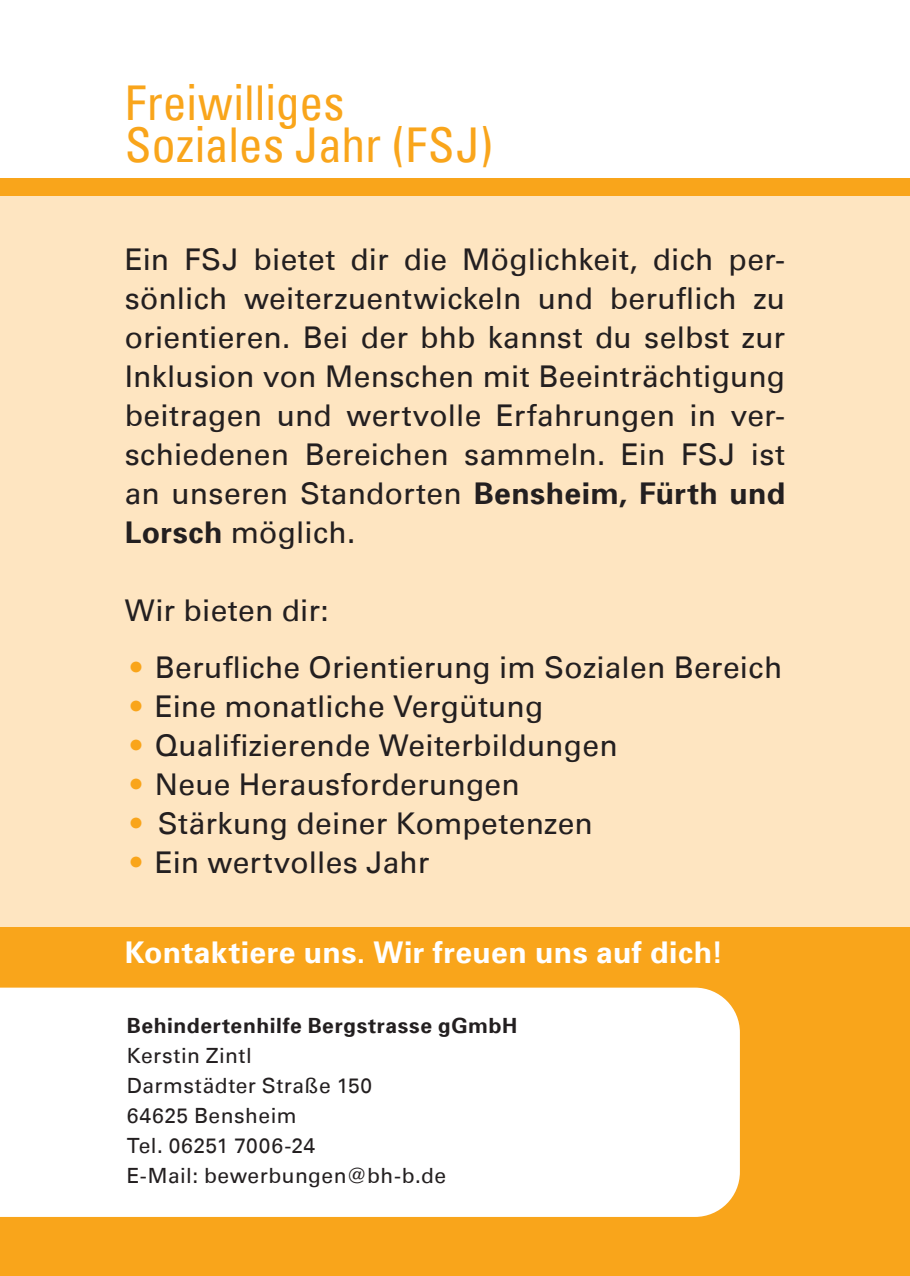
<style>
.page{position:relative;width:910px;height:1276px;background:#fff}
.page>*{position:absolute;margin:0;border:0;box-sizing:border-box;transform-origin:0 0}
.t1{font:condensed 48px/42px "Univers";color:#f9a51b}
.t2{font:30px/39px "Univers LT";letter-spacing:.01em;color:#231f20;text-align:justify}
.t3{font:700 30px "Univers 65";letter-spacing:.015em;color:#fff}
.t4{font:21px/30px "Univers LT";letter-spacing:.025em;color:#231f20}
.t5{font:700 21px "Univers 65";letter-spacing:.03em;color:#231f20}
.s1{font-family:"Univers 65";font-weight:700}
.s2{color:#f9a51b}
</style>
<div class="page">
<div style="left:0;top:191px;width:910px;height:750px;background:#fee5c1"></div>
<div style="left:0;top:927px;width:910px;height:349px;background:#f9a51b"></div>
<div style="left:0;top:987px;width:740px;height:230px;background:#fff"></div>
<div style="left:0;top:179px;width:910px;height:17px;background:#f9a51b"></div>
<h1 class="t1" style="left:125px;top:81px;width:370px">Freiwilliges<br>Soziales Jahr (FSJ)</h1>
<p class="t2" style="left:125px;top:240px;width:662px">Ein FSJ bietet dir die Möglichkeit, dich per&shy;sönlich weiterzuentwickeln und beruflich zu orientieren. Bei der bhb kannst du selbst zur Inklusion von Menschen mit Beeinträchtigung beitragen und wertvolle Erfahrungen in ver&shy;schiedenen Bereichen sammeln. Ein FSJ ist an unseren Standorten <span class="s1">Bensheim, Fürth und Lorsch</span> möglich.</p>
<p class="t2" style="left:125px;top:591px;width:206px">Wir bieten dir:</p>
<p class="t2" style="left:131px;top:648px;width:653px"><span class="s2">•</span> Berufliche Orientierung im Sozialen Bereich</p>
<p class="t2" style="left:131px;top:687px;width:414px"><span class="s2">•</span> Eine monatliche Vergütung</p>
<p class="t2" style="left:131px;top:726px;width:488px"><span class="s2">•</span> Qualifizierende Weiterbildungen</p>
<p class="t2" style="left:131px;top:765px;width:391px"><span class="s2">•</span> Neue Herausforderungen</p>
<p class="t2" style="left:131px;top:804px;width:464px"><span class="s2">•</span> Stärkung deiner Kompetenzen</p>
<p class="t2" style="left:131px;top:843px;width:300px"><span class="s2">•</span> Ein wertvolles Jahr</p>
<p class="t3" style="left:125px;top:933px;width:600px">Kontaktiere uns. Wir freuen uns auf dich!</p>
<p class="t5" style="left:127px;top:1012px;width:392px">Behindertenhilfe Bergstrasse gGmbH</p>
<p class="t4" style="left:127px;top:1041px;width:321px">Kerstin Zintl<br>Darmstädter Straße 150<br>64625 Bensheim<br>Tel. 06251 7006-24<br>E-Mail: bewerbungen@bh-b.de</p>
</div>
